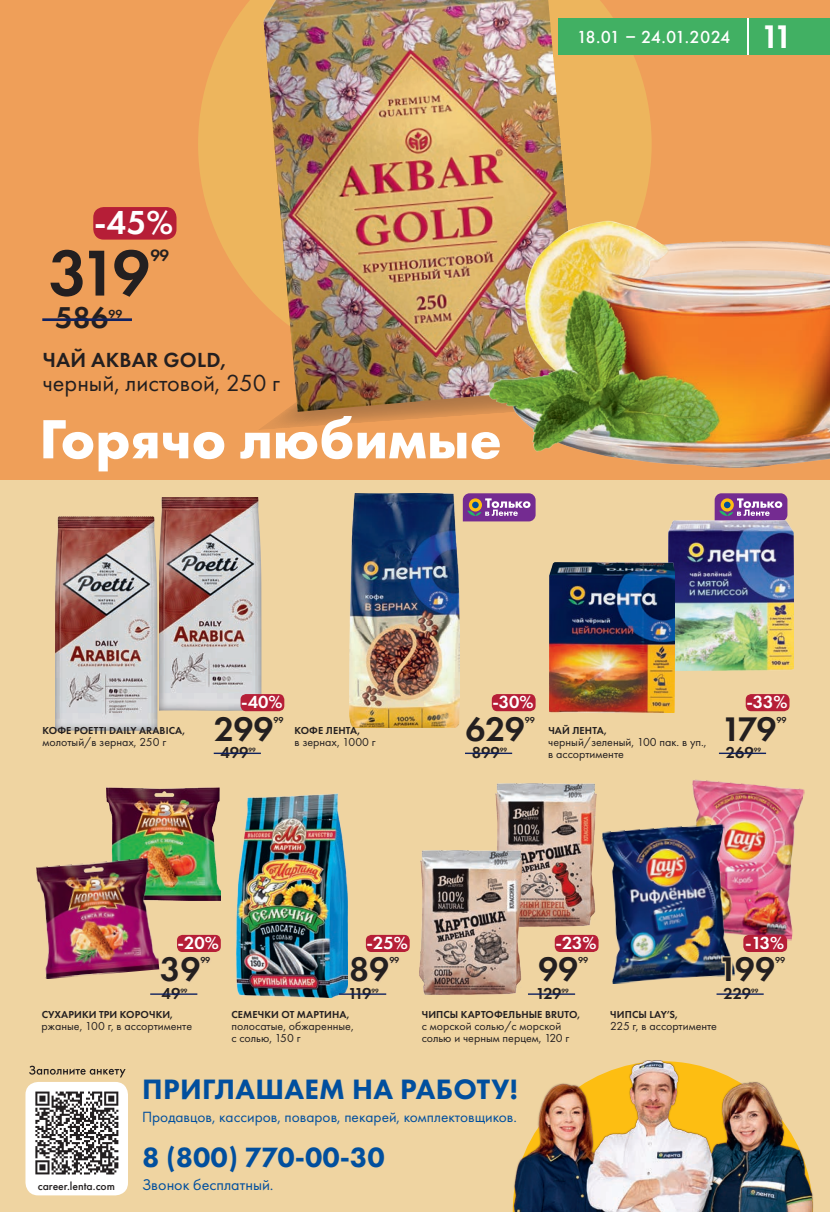
<style>
.page{position:relative;width:830px;height:1212px;background:#fff}
.page>*{position:absolute;margin:0;border:0;box-sizing:border-box;transform-origin:0 0}
.BIG_PRICE_21{font:600 67.2px "Futura PT";color:#231f20}
.t1{font:700 57.3px "Futura PT";color:#fff}
.BIG_PRICE_21-2{font:600 35.4px "Futura PT";color:#231f20}
.XX__21{font:600 34.5px "Futura PT";color:#fff}
.t2{font:600 33.9px "Futura PT";color:#fff}
.OLD_PRICE_2021_20mm{font:600 31.2px "Futura PT";color:#231f20}
.t3{font:800 29.1px "Futura PT";letter-spacing:.01em;color:#014f9e}
.t4{font:800 28.95px "Futura PT";color:#014f9e}
.DESCRIPTION{font:24.15px "Futura PT";color:#231f20}
.t5{font:600 21.15px "Futura PT";letter-spacing:.01em;color:#231f20}
.XX__21-2{font:600 18.15px "Futura PT";color:#fff}
.t6{font:500 18.15px "Futura PT";letter-spacing:-.05em;color:#fff}
.BIG_PRICE_21-3{font:600 16.95px "Futura PT";color:#231f20}
.OLD_PRICE_2021_20mm-2{font:600 16.5px "Futura PT";color:#231f20}
.t7{font:16.05px "Futura PT";color:#014f9e}
.t8{font:15.3px "Futura PT";color:#014f9e}
.OLD_PRICE_2021_20mm-3{font:600 12.15px "Futura PT";color:#231f20}
.DESCRIPTION-2{font:12px/12px "Futura PT";color:#231f20}
.t9{font:500 11.7px "Futura PT";color:#231f20}
.t10{font:600 10.5px "Futura PT";letter-spacing:.01em;color:#231f20}
.BIG_PRICE_21-4{font:600 9px "Futura PT";letter-spacing:-.03em;color:#231f20}
.OLD_PRICE_2021_20mm-4{font:600 6.45px "Futura PT";color:#231f20}
</style>
<div class="page">
<div style="left:0;top:0;width:829px;height:481px;background:#ef9f59"></div>
<svg style="left:198px;top:0;width:453px;height:300px;fill:#edb55d"></svg>
<div style="left:0;top:481px;width:829px;height:731px;background:#efd4a1"></div>
<div style="left:146px;top:488px;width:127px;height:236px;background:#231f20;opacity:.5"></div>
<div style="left:42px;top:508px;width:127px;height:236px;background:#231f20;opacity:.5"></div>
<img style="left:349px;top:493px;width:110px;height:234px">
<img style="left:106px;top:787px;width:114px;height:113px">
<img style="left:36px;top:857px;width:123px;height:122px">
<img style="left:236px;top:793px;width:111px;height:204px">
<img style="left:495px;top:783px;width:101px;height:144px">
<img style="left:419px;top:851px;width:103px;height:144px">
<div style="left:240px;top:694px;width:44px;height:17px;background:#b61e37;border-radius:6px"></div>
<hr style="left:214px;top:753px;width:47px;height:1px;background:#102261">
<div style="left:491px;top:694px;width:44px;height:17px;background:#b61e37;border-radius:6px"></div>
<hr style="left:465px;top:753px;width:47px;height:1px;background:#102261">
<div style="left:745px;top:694px;width:44px;height:17px;background:#b61e37;border-radius:6px"></div>
<hr style="left:718px;top:753px;width:47px;height:1px;background:#102261">
<div style="left:366px;top:935px;width:43px;height:17px;background:#b61e37;border-radius:6px"></div>
<hr style="left:339px;top:993px;width:47px;height:2px;background:#102261">
<div style="left:554px;top:935px;width:44px;height:17px;background:#b61e37;border-radius:6px"></div>
<hr style="left:527px;top:993px;width:48px;height:2px;background:#102261">
<div style="left:177px;top:935px;width:44px;height:17px;background:#b61e37;border-radius:6px"></div>
<svg style="left:158px;top:953px;width:2px;height:26px"></svg>
<hr style="left:150px;top:993px;width:47px;height:2px;background:#102261">
<svg style="left:462px;top:493px;width:73px;height:28px;background:#8e5699"></svg>
<svg style="left:714px;top:493px;width:73px;height:28px;background:#905b9b"></svg>
<div style="left:93px;top:207px;width:83px;height:33px;background:#b61e37;border-radius:10px"></div>
<hr style="left:42px;top:318px;width:90px;height:3px;background:#102261">
<svg style="left:259px;top:412px;width:197px;height:18px"></svg>
<img style="left:261px;top:0;width:321px;height:412px">
<img style="left:456px;top:169px;width:373px;height:312px">
<img style="left:668px;top:521px;width:125px;height:149px">
<img style="left:549px;top:562px;width:125px;height:150px">
<img style="left:692px;top:779px;width:112px;height:162px">
<img style="left:602px;top:823px;width:132px;height:161px">
<div style="left:743px;top:935px;width:43px;height:17px;background:#b61e37;border-radius:6px"></div>
<svg style="left:719px;top:953px;width:16px;height:31px"></svg>
<hr style="left:716px;top:993px;width:47px;height:2px;background:#102261">
<div style="left:558px;top:18px;width:271px;height:37px;background:#41b063"></div>
<hr style="left:747px;top:18px;width:1px;height:37px;background:#fff">
<div style="left:25px;top:1082px;width:103px;height:113px;background:#fff;border-radius:13px"></div>
<svg style="left:29px;top:1066px;width:96px;height:11px"></svg>
<svg style="left:35px;top:1091px;width:83px;height:83px"></svg>
<img style="left:512px;top:1060px;width:301px;height:152px">
<p class="XX__21" style="left:94px;top:201px;width:81px">-45%</p>
<p class="BIG_PRICE_21" style="left:49px;top:231px;width:103px">319</p>
<p class="BIG_PRICE_21-3" style="left:150px;top:245px;width:20px">99</p>
<p class="OLD_PRICE_2021_20mm" style="left:55px;top:298px;width:55px">586</p>
<p class="OLD_PRICE_2021_20mm-3" style="left:108px;top:306px;width:15px">99</p>
<p class="t5" style="left:43px;top:346px;width:185px">ЧАЙ AKBAR GOLD,</p>
<p class="DESCRIPTION" style="left:43px;top:368px;width:239px">черный, листовой, 250 г</p>
<p class="t1" style="left:39px;top:402px;width:464px">Горячо любимые</p>
<p class="t6" style="left:576px;top:26px;width:155px">18.01 – 24.01.2024</p>
<p class="t2" style="left:760px;top:15px;width:33px">11</p>
<p class="XX__21-2" style="left:241px;top:691px;width:43px">-40%</p>
<p class="XX__21-2" style="left:492px;top:691px;width:43px">-30%</p>
<p class="XX__21-2" style="left:746px;top:691px;width:43px">-33%</p>
<p class="t10" style="left:43px;top:724px;width:144px">КОФЕ POETTI DAILY ARABICA,</p>
<p class="DESCRIPTION-2" style="left:43px;top:736px;width:125px">молотый/в зернах, 250 г</p>
<p class="BIG_PRICE_21-2" style="left:465px;top:707px;width:61px">629</p>
<p class="BIG_PRICE_21-4" style="left:524px;top:714px;width:11px">99</p>
<p class="BIG_PRICE_21-2" style="left:214px;top:707px;width:61px">299</p>
<p class="BIG_PRICE_21-4" style="left:273px;top:714px;width:11px">99</p>
<p class="t10" style="left:548px;top:724px;width:60px">ЧАЙ ЛЕНТА,</p>
<p class="DESCRIPTION-2" style="left:548px;top:736px;width:160px">черный/зеленый, 100 пак. в уп.,</p>
<p class="t10" style="left:294px;top:724px;width:67px">КОФЕ ЛЕНТА,</p>
<p class="DESCRIPTION-2" style="left:294px;top:736px;width:83px">в зернах, 1000 г</p>
<p class="OLD_PRICE_2021_20mm-2" style="left:220px;top:742px;width:30px">499</p>
<p class="DESCRIPTION-2" style="left:548px;top:748px;width:77px">в ассортименте</p>
<p class="OLD_PRICE_2021_20mm-2" style="left:471px;top:742px;width:30px">899</p>
<p class="OLD_PRICE_2021_20mm-4" style="left:499px;top:746px;width:9px">99</p>
<p class="OLD_PRICE_2021_20mm-4" style="left:248px;top:746px;width:9px">99</p>
<p class="BIG_PRICE_21-2" style="left:721px;top:707px;width:56px">179</p>
<p class="BIG_PRICE_21-4" style="left:776px;top:714px;width:11px">99</p>
<p class="OLD_PRICE_2021_20mm-2" style="left:725px;top:742px;width:30px">269</p>
<p class="OLD_PRICE_2021_20mm-4" style="left:753px;top:746px;width:9px">99</p>
<p class="XX__21-2" style="left:177px;top:932px;width:43px">-20%</p>
<p class="XX__21-2" style="left:366px;top:932px;width:43px">-25%</p>
<p class="XX__21-2" style="left:555px;top:932px;width:43px">-23%</p>
<p class="XX__21-2" style="left:744px;top:932px;width:41px">-13%</p>
<p class="BIG_PRICE_21-2" style="left:160px;top:947px;width:42px">39</p>
<p class="BIG_PRICE_21-4" style="left:200px;top:955px;width:11px">99</p>
<p class="BIG_PRICE_21-2" style="left:349px;top:947px;width:42px">89</p>
<p class="BIG_PRICE_21-4" style="left:389px;top:955px;width:11px">99</p>
<p class="BIG_PRICE_21-2" style="left:537px;top:947px;width:42px">99</p>
<p class="BIG_PRICE_21-4" style="left:578px;top:955px;width:11px">99</p>
<p class="BIG_PRICE_21-2" style="left:717px;top:947px;width:58px">199</p>
<p class="BIG_PRICE_21-4" style="left:774px;top:955px;width:11px">99</p>
<p class="OLD_PRICE_2021_20mm-2" style="left:161px;top:983px;width:20px">49</p>
<p class="OLD_PRICE_2021_20mm-4" style="left:180px;top:987px;width:9px">99</p>
<p class="OLD_PRICE_2021_20mm-2" style="left:348px;top:983px;width:25px">119</p>
<p class="OLD_PRICE_2021_20mm-4" style="left:371px;top:987px;width:9px">99</p>
<p class="OLD_PRICE_2021_20mm-2" style="left:535px;top:983px;width:27px">129</p>
<p class="OLD_PRICE_2021_20mm-4" style="left:561px;top:987px;width:9px">99</p>
<p class="OLD_PRICE_2021_20mm-2" style="left:723px;top:983px;width:29px">229</p>
<p class="OLD_PRICE_2021_20mm-4" style="left:750px;top:987px;width:9px">99</p>
<p class="t10" style="left:42px;top:1008px;width:133px">СУХАРИКИ ТРИ КОРОЧКИ,</p>
<p class="DESCRIPTION-2" style="left:42px;top:1020px;width:152px">ржаные, 100 г, в ассортименте</p>
<p class="t10" style="left:231px;top:1008px;width:120px">СЕМЕЧКИ ОТ МАРТИНА,</p>
<p class="DESCRIPTION-2" style="left:231px;top:1020px;width:124px">полосатые, обжаренные,</p>
<p class="DESCRIPTION-2" style="left:231px;top:1032px;width:71px">с солью, 150 г</p>
<p class="t10" style="left:421px;top:1008px;width:160px">ЧИПСЫ КАРТОФЕЛЬНЫЕ BRUTO,</p>
<p class="DESCRIPTION-2" style="left:421px;top:1020px;width:149px">с морской солью/с морской солью и черным перцем, 120 г</p>
<p class="t9" style="left:38px;top:1178px;width:79px">career.lenta.com</p>
<p class="t3" style="left:142px;top:1071px;width:377px">ПРИГЛАШАЕМ НА РАБОТУ!</p>
<p class="t8" style="left:142px;top:1107px;width:376px">Продавцов, кассиров, поваров, пекарей, комплектовщиков.</p>
<p class="t4" style="left:142px;top:1139px;width:244px">8 (800) 770-00-30</p>
<p class="t7" style="left:142px;top:1175px;width:133px">Звонок бесплатный.</p>
<p class="t10" style="left:610px;top:1008px;width:69px">ЧИПСЫ LAY’S,</p>
<p class="DESCRIPTION-2" style="left:610px;top:1020px;width:108px">225 г, в ассортименте</p>
</div>
